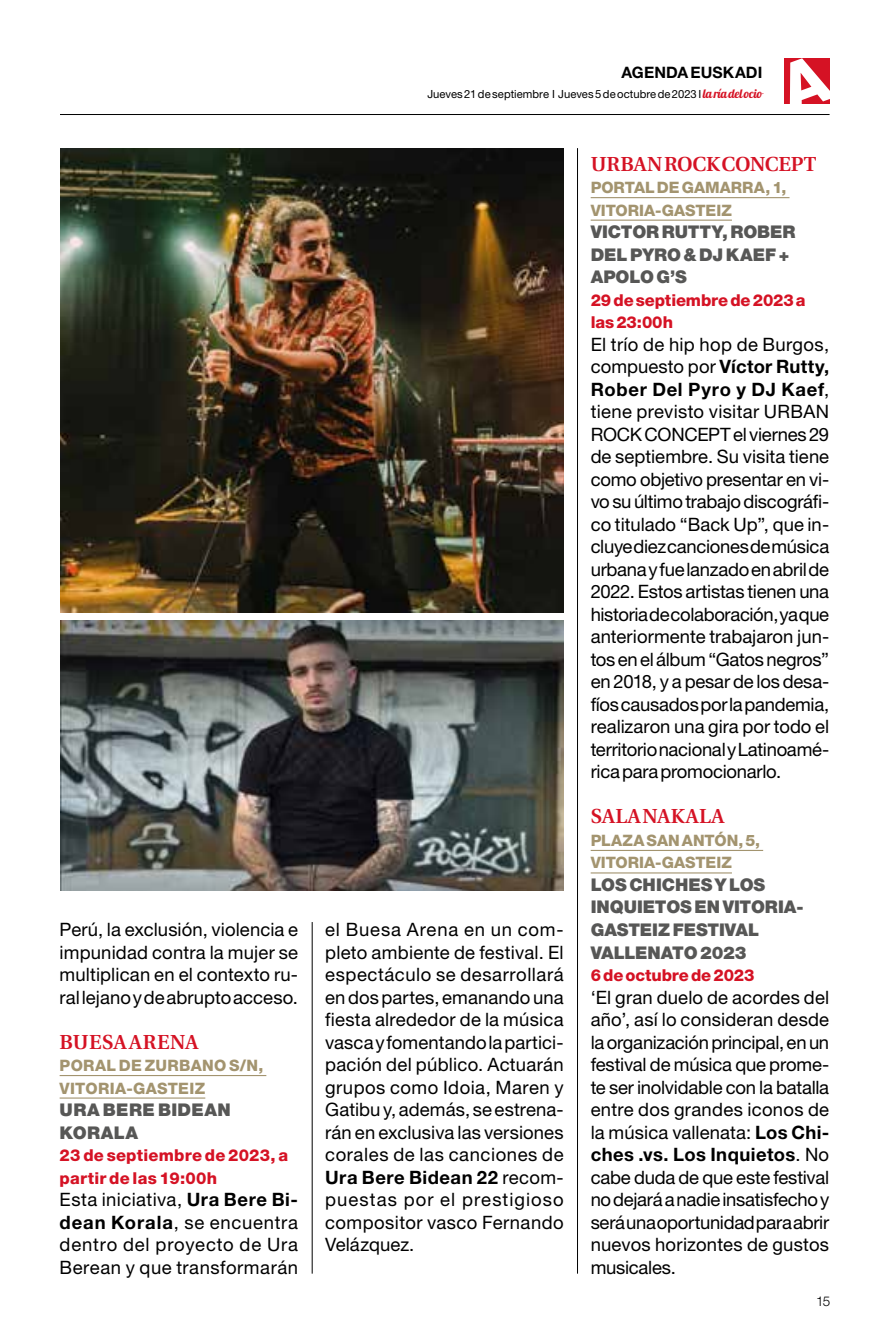
<style>
.page{position:relative;width:893px;height:1340px;background:#fff}
.page>*{position:absolute;margin:0;border:0;box-sizing:border-box;transform-origin:0 0}
.t1{font:600 20.25px "Utopia";letter-spacing:.01em;color:#d51224}
.t2{font:600 20.25px "Utopia";letter-spacing:-.01em;color:#d51224}
.t3{font:18.45px/22.5px "Helvetica Neue LT Std";letter-spacing:.01em;color:#000;text-align:justify}
.t4{font:900 17.55px/22.5px "Helvetica Neue LT Std";letter-spacing:-.005em;color:#575756}
.t5{font:900 17.55px/22.5px "Helvetica Neue LT Std";letter-spacing:.02em;color:#575756}
.t6{font:800 16.43px/22.5px "Helvetica Neue LT Std";letter-spacing:-.005em;color:#d51224}
.t7{font:800 15.75px/22.5px "Helvetica Neue LT Std";letter-spacing:.005em;color:#a3946f}
.t8{font:700 15.75px "Helvetica Neue LT Std";letter-spacing:.01em;color:#000}
.t9{font:300 13.5px "Helvetica Neue LT Std";color:#000}
.t10{font:11.25px "Helvetica Neue LT Std";letter-spacing:.005em;color:#000}
.s1{font-weight:700}
.s2{font-family:"Lobster 1.4";font-size:12.38px;color:#d51224}
</style>
<div class="page">
<hr style="left:60px;top:114px;width:769px;height:1px;background:#000">
<hr style="left:60px;top:1074px;width:206px;height:2px;background:#a3946f">
<hr style="left:60px;top:1097px;width:145px;height:1px;background:#a3946f">
<hr style="left:591px;top:197px;width:198px;height:1px;background:#a3946f">
<hr style="left:591px;top:219px;width:141px;height:2px;background:#a3946f">
<hr style="left:591px;top:849px;width:172px;height:2px;background:#a3946f">
<hr style="left:591px;top:872px;width:141px;height:1px;background:#a3946f">
<img style="left:60px;top:148px;width:504px;height:464px">
<img style="left:60px;top:621px;width:504px;height:270px">
<hr style="left:577px;top:148px;width:1px;height:1125px;background:#000">
<hr style="left:312px;top:922px;width:1px;height:351px;background:#000">
<div style="left:784px;top:58px;width:46px;height:46px;background:#d51224"></div>
<p class="t3" style="left:60px;top:917px;width:240px">Perú, la exclusión, violencia e impunidad contra la mujer se multiplican en el contexto ru&shy;ral lejano y de abrupto acceso.</p>
<p class="t1" style="left:60px;top:1030px;width:140px">BUESA ARENA</p>
<p class="t7" style="left:60px;top:1054px;width:205px">PORAL DE ZURBANO S/N,<br>VITORIA-GASTEIZ</p>
<p class="t5" style="left:60px;top:1098px;width:173px">URA BERE BIDEAN<br>KORALA</p>
<p class="t6" style="left:60px;top:1143px;width:230px">23 de septiembre de 2023, a partir de las 19:00h</p>
<p class="t3" style="left:60px;top:1187px;width:240px">Esta iniciativa, <span class="s1">Ura Bere Bi&shy;dean Korala</span>, se encuentra dentro del proyecto de Ura Berean y que transformarán</p>
<p class="t8" style="left:621px;top:62px;width:142px">AGENDA EUSKADI</p>
<p class="t10" style="left:427px;top:87px;width:337px">Jueves 21 de septiembre I Jueves 5 de octubre de 2023 I <span class="s2">la ría del ocio</span></p>
<p class="t3" style="left:325px;top:918px;width:240px">el Buesa Arena en un com&shy;pleto ambiente de festival. El espectáculo se desarrollará en dos partes, emanando una fiesta alrededor de la música vasca y fomentando la partici&shy;pación del público. Actuarán grupos como Idoia, Maren y Gatibu y, además, se estrena&shy;rán en exclusiva las versiones corales de las canciones de <span class="s1">Ura Bere Bidean 22</span> recom&shy;puestas por el prestigioso compositor vasco Fernando Velázquez.</p>
<p class="t2" style="left:591px;top:152px;width:227px">URBAN ROCK CONCEPT</p>
<p class="t7" style="left:591px;top:176px;width:197px">PORTAL DE GAMARRA, 1,<br>VITORIA-GASTEIZ</p>
<p class="t4" style="left:591px;top:220px;width:206px">VICTOR RUTTY, ROBER<br>DEL PYRO &amp; DJ KAEF +<br>APOLO G’S</p>
<p class="t6" style="left:591px;top:288px;width:216px">29 de septiembre de 2023 a las 23:00h</p>
<p class="t3" style="left:591px;top:332px;width:240px">El trío de hip hop de Burgos, compuesto por <span class="s1">Víctor Rutty, Rober Del Pyro y DJ Kaef</span>, tiene previsto visitar URBAN ROCK CONCEPT el viernes 29 de septiembre. Su visita tiene como objetivo presentar en vi&shy;vo su último trabajo discográfi&shy;co titulado “Back Up”, que in&shy;cluye diez canciones de música urbana y fue lanzado en abril de 2022. Estos artistas tienen una historia de colaboración, ya que anteriormente trabajaron jun&shy;tos en el álbum “Gatos negros” en 2018, y a pesar de los desa&shy;fíos causados por la pandemia, realizaron una gira por todo el territorio nacional y Latinoamé&shy;rica para promocionarlo.</p>
<p class="t1" style="left:591px;top:805px;width:135px">SALA NAKALA</p>
<p class="t7" style="left:591px;top:829px;width:171px">PLAZA SAN ANTÓN, 5,<br>VITORIA-GASTEIZ</p>
<p class="t4" style="left:591px;top:873px;width:214px">LOS CHICHES Y LOS<br>INQUIETOS EN VITORIA-<br>GASTEIZ FESTIVAL<br>VALLENATO 2023</p>
<p class="t6" style="left:591px;top:963px;width:165px">6 de octubre de 2023</p>
<p class="t3" style="left:591px;top:985px;width:240px">‘El gran duelo de acordes del año’, así lo consideran desde la organización principal, en un festival de música que prome&shy;te ser inolvidable con la batalla entre dos grandes iconos de la música vallenata: <span class="s1">Los Chi&shy;ches .vs. Los Inquietos</span>. No cabe duda de que este festival no dejará a nadie insatisfecho y será una oportunidad para abrir nuevos horizontes de gustos musicales.</p>
<p class="t9" style="left:816px;top:1292px;width:16px">15</p>
</div>
